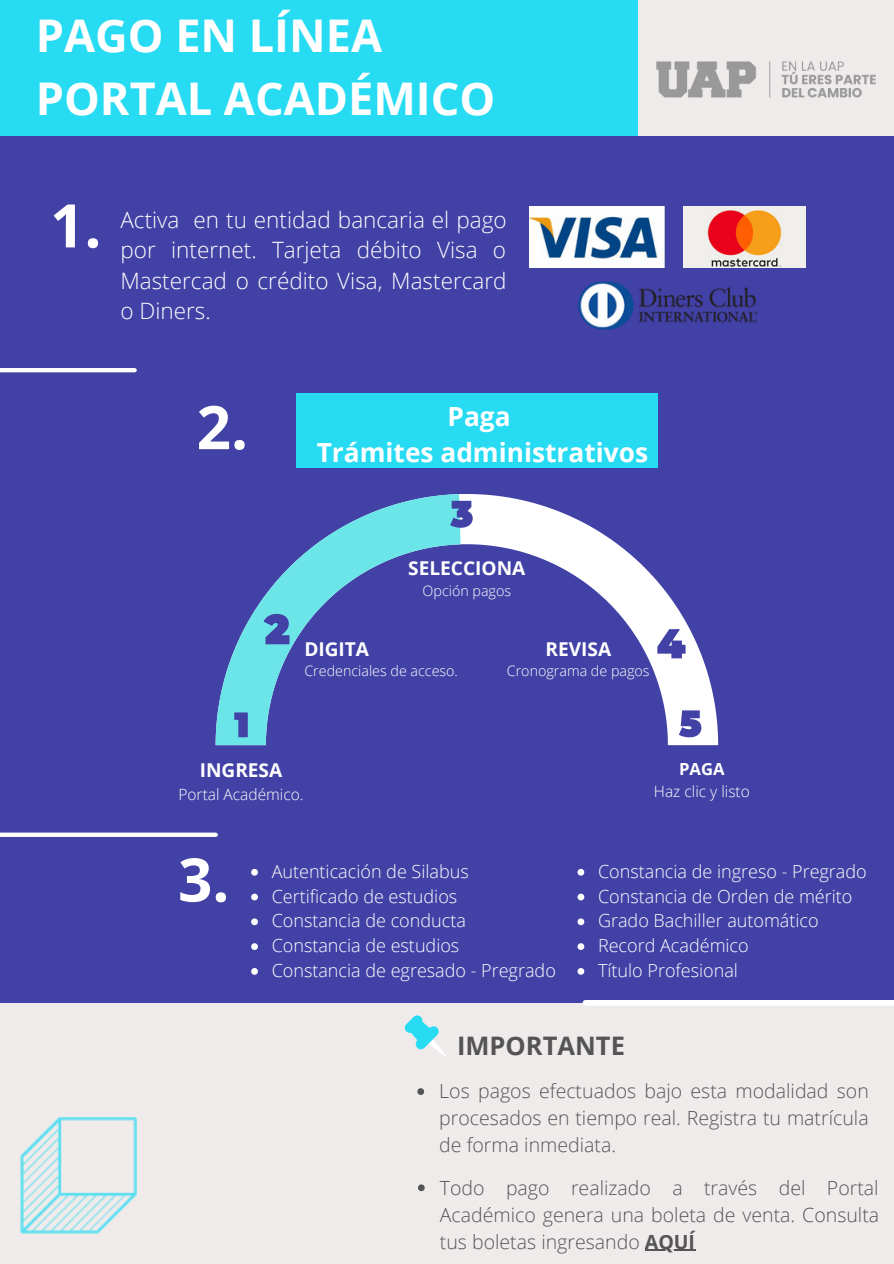
<style>
.page{position:relative;width:894px;height:1264px;background:#fff}
.page>*{position:absolute;margin:0;border:0;box-sizing:border-box;transform-origin:0 0}
.t1{font:700 60px "Open Sans";color:#fff}
.t2{font:700 45px "Open Sans";color:#fff}
.t3{font:700 26.25px "Open Sans";color:#fff}
.t4{font:700 25.5px "Open Sans";color:#545454}
.t5{font:300 22.5px/30.5px "Open Sans";color:#fff;text-align:justify}
.t6{font:300 19.5px/27px "Open Sans";color:#545454;text-align:justify}
.t7{font:700 19.05px "Open Sans";color:#fff}
.t8{font:300 18px "Open Sans";color:#fff}
.t9{font:700 16.65px "Open Sans";color:#fff}
.t10{font:300 15.45px "Open Sans";color:#fff}
.t11{font:300 14.25px "Open Sans";color:#fff}
.s1{font-weight:700}
</style>
<div class="page">
<div style="left:0;top:0;width:893px;height:1263px;background:#4241a6"></div>
<div style="left:0;top:1002px;width:893px;height:261px;background:#efebeb"></div>
<img style="left:20px;top:1117px;width:116px;height:116px">
<div style="left:0;top:0;width:637px;height:136px;background:#27dbf2"></div>
<svg style="left:460px;top:494px;width:258px;height:251px"></svg>
<svg style="left:215px;top:494px;width:245px;height:251px"></svg>
<svg style="left:234px;top:712px;width:14px;height:25px"></svg>
<svg style="left:263px;top:614px;width:26px;height:30px"></svg>
<svg style="left:450px;top:501px;width:22px;height:26px"></svg>
<svg style="left:657px;top:629px;width:28px;height:29px"></svg>
<svg style="left:678px;top:710px;width:23px;height:27px"></svg>
<img style="left:637px;top:0;width:256px;height:136px">
<svg style="left:417px;top:1088px;width:7px;height:6px"></svg>
<div style="left:296px;top:393px;width:361px;height:75px;background:#27dbf2"></div>
<svg style="left:404px;top:1015px;width:42px;height:42px"></svg>
<img style="left:529px;top:206px;width:134px;height:62px">
<img style="left:683px;top:206px;width:121px;height:62px">
<img style="left:578px;top:281px;width:180px;height:48px">
<svg style="left:418px;top:1184px;width:6px;height:7px"></svg>
<hr style="left:644px;top:1249px;width:51px;height:1px;background:#545454">
<hr style="left:0;top:368px;width:134px;height:4px;background:#fff">
<div style="left:585px;top:1000px;width:308px;height:5px;background:#fff"></div>
<div style="left:0;top:832px;width:216px;height:5px;background:#fff"></div>
<svg style="left:251px;top:868px;width:7px;height:7px"></svg>
<svg style="left:251px;top:893px;width:7px;height:7px"></svg>
<svg style="left:251px;top:918px;width:7px;height:7px"></svg>
<svg style="left:251px;top:943px;width:7px;height:7px"></svg>
<svg style="left:251px;top:968px;width:7px;height:6px"></svg>
<svg style="left:577px;top:868px;width:7px;height:7px"></svg>
<svg style="left:577px;top:893px;width:7px;height:7px"></svg>
<svg style="left:577px;top:918px;width:7px;height:7px"></svg>
<svg style="left:577px;top:943px;width:7px;height:7px"></svg>
<svg style="left:577px;top:968px;width:7px;height:6px"></svg>
<p class="t2" style="left:36px;top:4px;width:347px">PAGO EN LÍNEA</p>
<p class="t2" style="left:36px;top:67px;width:461px">PORTAL ACADÉMICO</p>
<p class="t1" style="left:50px;top:183px;width:53px">1.</p>
<p class="t5" style="left:120px;top:204px;width:387px">Activa en tu entidad bancaria el pago por internet. Tarjeta débito Visa o Mastercad o crédito Visa, Mastercard o Diners.</p>
<p class="t1" style="left:197px;top:385px;width:53px">2.</p>
<p class="t3" style="left:447px;top:398px;width:65px">Paga</p>
<p class="t3" style="left:316px;top:434px;width:333px">Trámites administrativos</p>
<p class="t7" style="left:408px;top:555px;width:119px">SELECCIONA</p>
<p class="t11" style="left:422px;top:580px;width:90px">Opción pagos</p>
<p class="t7" style="left:304px;top:635px;width:66px">DIGITA</p>
<p class="t11" style="left:304px;top:661px;width:155px">Credenciales de acceso.</p>
<p class="t7" style="left:200px;top:757px;width:84px">INGRESA</p>
<p class="t10" style="left:178px;top:783px;width:126px">Portal Académico.</p>
<p class="t7" style="left:545px;top:635px;width:67px">REVISA</p>
<p class="t11" style="left:506px;top:661px;width:144px">Cronograma de pagos</p>
<p class="t9" style="left:679px;top:757px;width:47px">PAGA</p>
<p class="t10" style="left:653px;top:780px;width:97px">Haz clic y listo</p>
<p class="t1" style="left:178px;top:837px;width:53px">3.</p>
<p class="t8" style="left:271px;top:858px;width:198px">Autenticación de Silabus</p>
<p class="t8" style="left:271px;top:883px;width:187px">Certificado de estudios</p>
<p class="t8" style="left:271px;top:908px;width:196px">Constancia de conducta</p>
<p class="t8" style="left:271px;top:933px;width:189px">Constancia de estudios</p>
<p class="t8" style="left:271px;top:957px;width:285px">Constancia de egresado - Pregrado</p>
<p class="t8" style="left:598px;top:858px;width:270px">Constancia de ingreso - Pregrado</p>
<p class="t8" style="left:598px;top:883px;width:256px">Constancia de Orden de mérito</p>
<p class="t8" style="left:598px;top:908px;width:222px">Grado Bachiller automático</p>
<p class="t8" style="left:598px;top:933px;width:152px">Record Académico</p>
<p class="t8" style="left:598px;top:957px;width:141px">Título Profesional</p>
<p class="t4" style="left:457px;top:1027px;width:169px">IMPORTANTE</p>
<p class="t6" style="left:439px;top:1077px;width:431px">Los pagos efectuados bajo esta modalidad son procesados en tiempo real. Registra tu matrícula de forma inmediata.</p>
<p class="t6" style="left:439px;top:1173px;width:441px">Todo pago realizado a través del Portal Académico genera una boleta de venta. Consulta tus boletas ingresando <span class="s1">AQUÍ</span></p>
</div>
